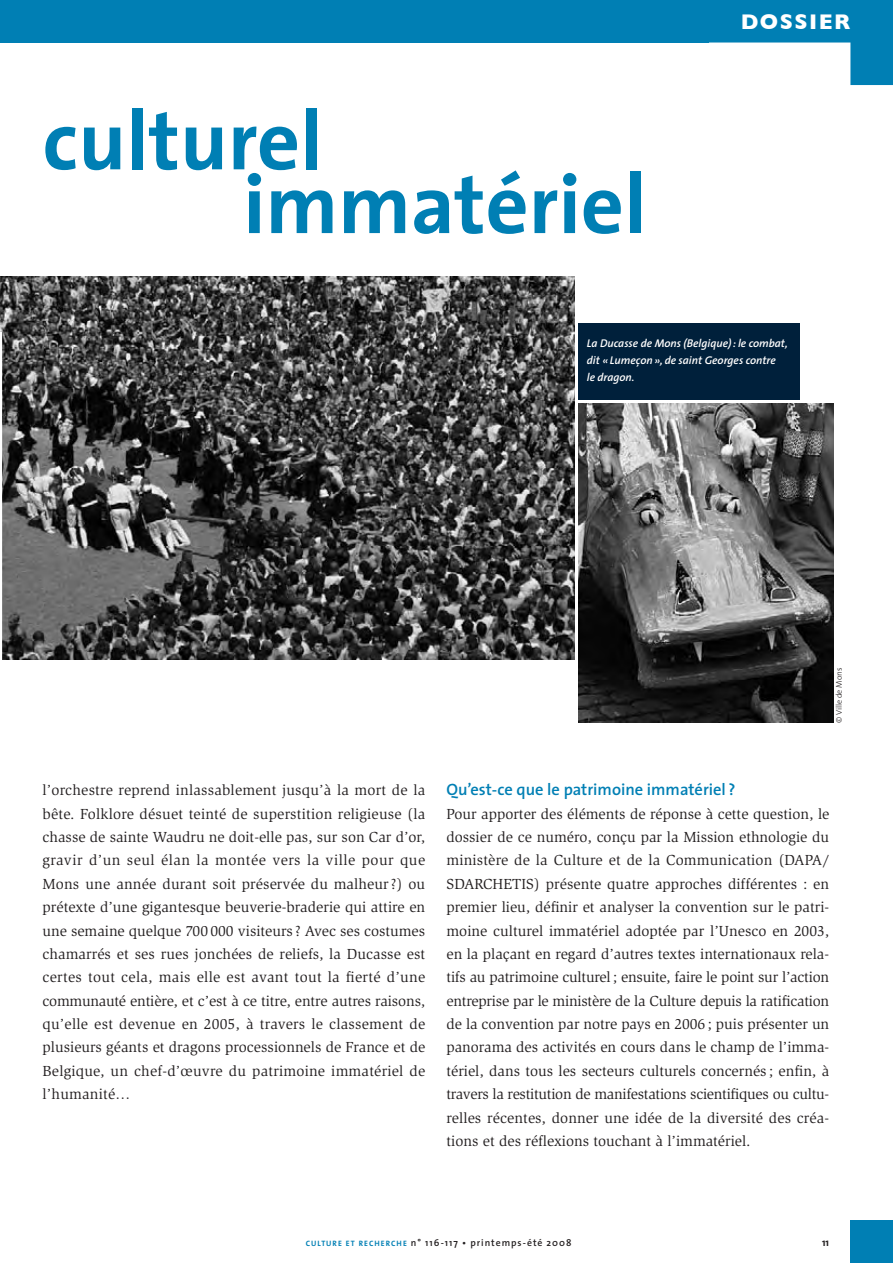
<style>
.page{position:relative;width:893px;height:1263px;background:#fff}
.page>*{position:absolute;margin:0;border:0;box-sizing:border-box;transform-origin:0 0}
.t1{font:700 84px/63.8px "The Sans";color:#007fb4}
.t2{font:700 21.6px "Gill Sans";letter-spacing:.07em;color:#fff}
.t3{font:600 16.5px "The Sans";color:#007fb4}
.t4{font:15px/23.4px "Slimbach";letter-spacing:.005em;color:#231f20;text-align:justify}
.t5{font:italic 600 11.25px/17px "The Sans";color:#fff}
.t6{font:700 10.5px "The Sans";color:#231f20}
.t7{font:600 9.75px "The Sans";letter-spacing:.1em;color:#231f20}
.t8{font:300 8.25px "The Sans";color:#231f20}
.s1{font-weight:700;font-size:7.8px;color:#007fb4}
</style>
<div class="page">
<img style="left:0;top:276px;width:574px;height:383px">
<div style="left:0;top:0;width:709px;height:43px;background:#007fb4"></div>
<div style="left:850px;top:1220px;width:43px;height:43px;background:#007fb4"></div>
<svg style="left:709px;top:0;width:184px;height:85px"></svg>
<img style="left:578px;top:404px;width:255px;height:319px">
<svg style="left:0;top:332px;width:2px;height:327px"></svg>
<div style="left:578px;top:323px;width:221px;height:77px;background:#00203b"></div>
<h1 class="t1" style="left:243px;top:117px;width:405px;text-indent:-201px">culturel immatériel</h1>
<h2 class="t2" style="left:741px;top:9px;width:111px">DOSSIER</h2>
<p class="t5" style="left:587px;top:336px;width:202px">La Ducasse de Mons (Belgique) : le combat, dit « Lumeçon », de saint Georges contre<br>le dragon.</p>
<p class="t8" style="left:836px;top:723px;width:57px;rotate:-90deg">© Ville de Mons</p>
<p class="t4" style="left:43px;top:780px;width:384px">l’orchestre reprend inlassablement jusqu’à la mort de la bête. Folklore désuet teinté de superstition religieuse (la chasse de sainte Waudru ne doit-elle pas, sur son Car d’or, gravir d’un seul élan la montée vers la ville pour que Mons une année durant soit préservée du malheur ?) ou prétexte d’une gigantesque beuverie-braderie qui attire en une semaine quelque 700 000 visiteurs ? Avec ses costumes chamarrés et ses rues jonchées de reliefs, la Ducasse est certes tout cela, mais elle est avant tout la fierté d’une commu nauté entière, et c’est à ce titre, entre autres raisons, qu’elle est devenue en 2005, à travers le classement de plusieurs géants et dragons processionnels de France et de Belgique, un chef-d’œuvre du patrimoine immatériel de l’humanité…</p>
<p class="t3" style="left:446px;top:783px;width:290px">Qu’est-ce que le patrimoine immatériel ?</p>
<p class="t4" style="left:446px;top:803px;width:384px">Pour apporter des éléments de réponse à cette question, le dossier de ce numéro, conçu par la Mission ethnologie du ministère de la Culture et de la Communication (DAPA/ SDARCHETIS) présente quatre approches différentes : en premier lieu, définir et analyser la convention sur le patri&shy;moine culturel immatériel adoptée par l’Unesco en 2003, en la plaçant en regard d’autres textes internationaux rela&shy;tifs au patrimoine culturel; ensuite, faire le point sur l’action entreprise par le ministère de la Culture depuis la ratification de la convention par notre pays en 2006 ; puis présenter un panorama des activités en cours dans le champ de l’imma&shy;tériel, dans tous les secteurs culturels concernés ; enfin, à travers la restitution de manifestations scientifiques ou cultu&shy;relles récentes, donner une idée de la diversité des créa&shy;tions et des réflexions touchant à l’immatériel.</p>
<p class="t7" style="left:306px;top:1239px;width:267px"><span class="s1">CULTURE ET RECHERCHE</span> n° 116-117 • printemps-été 2008</p>
<p class="t6" style="left:822px;top:1238px;width:9px">11</p>
</div>
